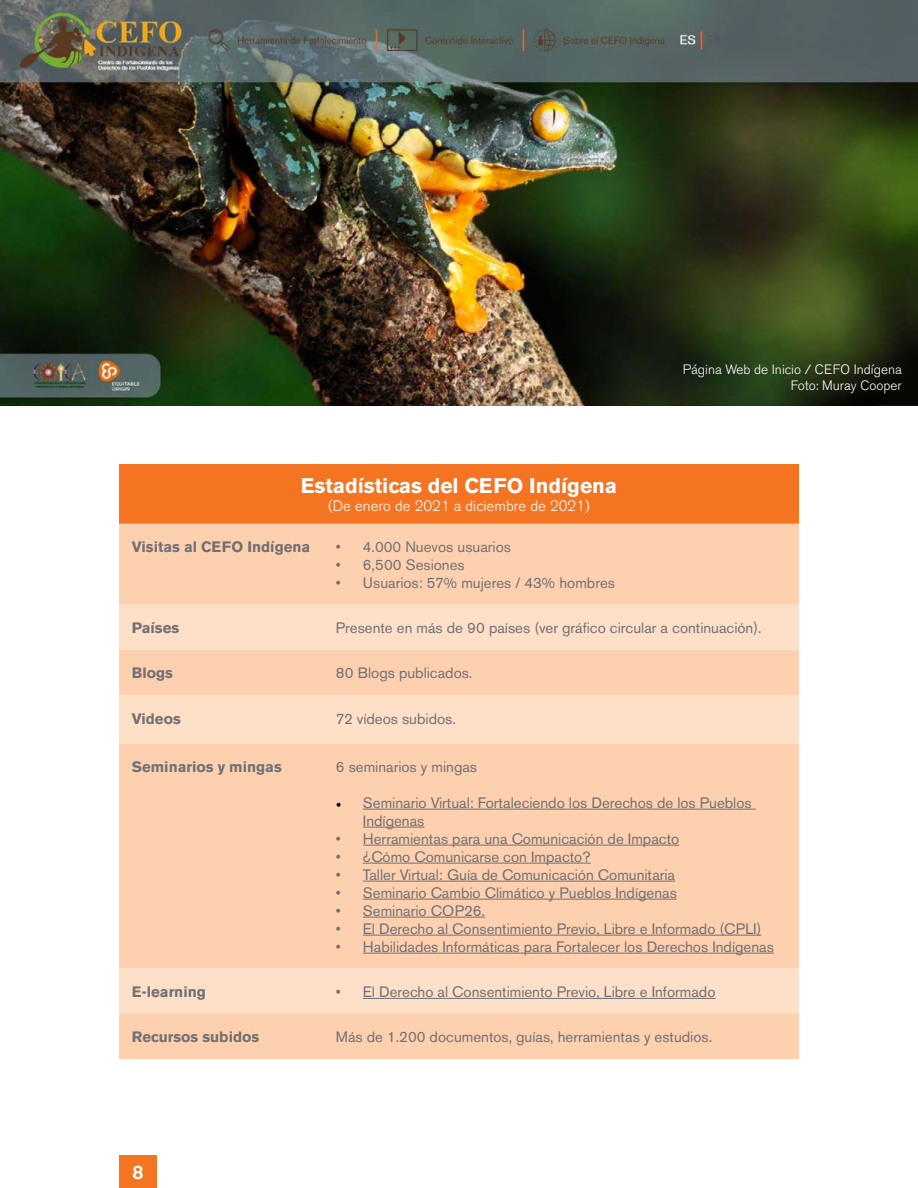
<style>
.page{position:relative;width:918px;height:1188px;background:#fff}
.page>*{position:absolute;margin:0;border:0;box-sizing:border-box;transform-origin:0 0}
.t1{font:700 21px "Akzidenz Grotesk BE";color:#fff}
.t2{font:500 19.5px "Akzidenz Grotesk BE";color:#fff}
.t3{font:15px/18px "Akzidenz Grotesk BE";color:#717073}
.t4{font:700 15px "Akzidenz Grotesk BE";color:#717073}
.t5{font:300 15px "Akzidenz Grotesk BE";color:#fff}
.t6{font:300 13.5px/16.2px "Akzidenz Grotesk BE";color:#fff;text-align:right}
.s1{font-family:"Minion Pro";color:#000}
</style>
<div class="page">
<div style="left:119px;top:1155px;width:38px;height:33px;background:#f47421"></div>
<img style="left:0;top:0;width:918px;height:405px">
<div style="left:119px;top:464px;width:680px;height:60px;background:#f47421"></div>
<div style="left:119px;top:524px;width:680px;height:535px;background:#fdd1b0"></div>
<svg style="left:119px;top:605px;width:680px;height:409px;background:#fcd5b7"></svg>
<hr style="left:363px;top:809px;width:393px;height:1px;background:#717073">
<hr style="left:363px;top:827px;width:61px;height:1px;background:#717073">
<hr style="left:363px;top:845px;width:316px;height:1px;background:#717073">
<hr style="left:363px;top:863px;width:228px;height:1px;background:#717073">
<hr style="left:363px;top:881px;width:312px;height:1px;background:#717073">
<hr style="left:363px;top:899px;width:314px;height:1px;background:#717073">
<hr style="left:363px;top:917px;width:122px;height:1px;background:#717073">
<hr style="left:363px;top:935px;width:398px;height:1px;background:#717073">
<hr style="left:363px;top:953px;width:411px;height:1px;background:#717073">
<hr style="left:363px;top:998px;width:352px;height:1px;background:#717073">
<p class="t6" style="left:683px;top:361px;width:221px">Página Web de Inicio / CEFO Indígena<br>Foto: Muray Cooper</p>
<h1 class="t1" style="left:301px;top:473px;width:318px">Estadísticas del CEFO Indígena</h1>
<p class="t5" style="left:328px;top:497px;width:263px">(De enero de 2021 a diciembre de 2021)</p>
<p class="t4" style="left:132px;top:538px;width:180px">Visitas al CEFO Indígena</p>
<p class="t3" style="left:336px;top:538px;width:177px">• 4.000 Nuevos usuarios</p>
<p class="t3" style="left:336px;top:556px;width:130px">• 6,500 Sesiones</p>
<p class="t3" style="left:336px;top:574px;width:281px">• Usuarios: 57% mujeres / 43% hombres</p>
<p class="t4" style="left:132px;top:619px;width:49px">Países</p>
<p class="t3" style="left:336px;top:619px;width:427px">Presente en más de 90 países (ver gráfico circular a continuación).</p>
<p class="t4" style="left:132px;top:664px;width:43px">Blogs</p>
<p class="t3" style="left:336px;top:664px;width:138px">80 Blogs publicados.</p>
<p class="t4" style="left:132px;top:710px;width:51px">Videos</p>
<p class="t3" style="left:336px;top:709px;width:121px">72 vídeos subidos.</p>
<p class="t4" style="left:132px;top:758px;width:152px">Seminarios y mingas</p>
<p class="t3" style="left:336px;top:757px;width:143px">6 seminarios y mingas</p>
<p class="t3" style="left:363px;top:793px;width:390px;text-indent:-27px"><span class="s1">•</span> Seminario Virtual: Fortaleciendo los Derechos de los Pueblos<br>Indígenas</p>
<p class="t3" style="left:336px;top:829px;width:345px">• Herramientas para una Comunicación de Impacto</p>
<p class="t3" style="left:336px;top:847px;width:256px">• ¿Cómo Comunicarse con Impacto?</p>
<p class="t3" style="left:336px;top:865px;width:341px">• Taller Virtual: Guía de Comunicación Comunitaria</p>
<p class="t3" style="left:336px;top:883px;width:343px">• Seminario Cambio Climático y Pueblos Indígenas</p>
<p class="t3" style="left:336px;top:901px;width:151px">• Seminario COP26.</p>
<p class="t3" style="left:336px;top:919px;width:427px">• El Derecho al Consentimiento Previo, Libre e Informado (CPLI)</p>
<p class="t3" style="left:336px;top:937px;width:439px">• Habilidades Informáticas para Fortalecer los Derechos Indígenas</p>
<p class="t4" style="left:132px;top:983px;width:76px">E-learning</p>
<p class="t3" style="left:336px;top:983px;width:381px">• El Derecho al Consentimiento Previo, Libre e Informado</p>
<p class="t4" style="left:132px;top:1028px;width:129px">Recursos subidos</p>
<p class="t3" style="left:336px;top:1028px;width:378px">Más de 1.200 documentos, guías, herramientas y estudios.</p>
<h2 class="t2" style="left:132px;top:1161px;width:12px">8</h2>
</div>
